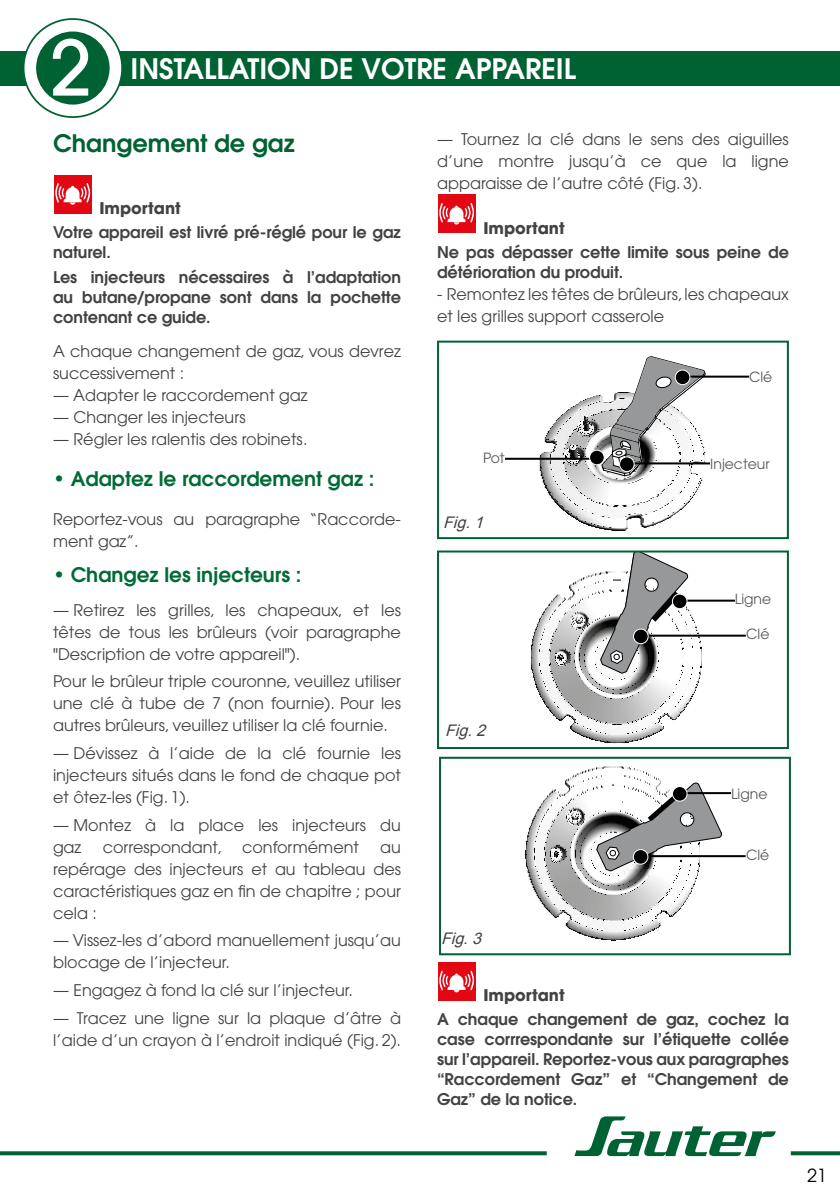
<style>
.page{position:relative;width:840px;height:1191px;background:#fff}
.page>*{position:absolute;margin:0;border:0;box-sizing:border-box;transform-origin:0 0}
.t1{font:500 75.6px "Avant Garde";color:#fff}
.t2{font:600 28px "Avant Garde";color:#fff}
.t3{font:600 24px "Avant Garde";color:#006233}
.t4{font:600 20px "Avant Garde";color:#006b37}
.t5{font:18px "Avant Garde";color:#000}
.t6{font:16px/22px "Avant Garde";color:#424241}
.t7{font:600 16px/20px "Avant Garde";letter-spacing:-.005em;color:#424241;text-align:justify}
.t8{font:700 16px "Avant Garde";color:#424241}
.t9{font:italic 16px "Arial";color:#424241}
.t10{font:14px "Avant Garde";color:#575756}
</style>
<div class="page">
<div style="left:0;top:51px;width:839px;height:34px;background:#006233"></div>
<svg style="left:1px;top:1151px;width:545px;height:4px;background:#136d42"></svg>
<svg style="left:574px;top:1116px;width:201px;height:40px"></svg>
<svg style="left:790px;top:1151px;width:49px;height:4px"></svg>
<div style="left:24px;top:19px;width:98px;height:98px;background:#fff;border-radius:50%"></div>
<div style="left:23px;top:18px;width:100px;height:100px;border:2px solid #006233;border-radius:50%"></div>
<div style="left:36px;top:31px;width:73px;height:74px;background:#006233;border-radius:50%"></div>
<div style="left:438px;top:962px;width:37px;height:39px;background:#e30613"></div>
<svg style="left:439px;top:970px;width:35px;height:22px"></svg>
<div style="left:54px;top:175px;width:37px;height:38px;background:#e30613"></div>
<svg style="left:55px;top:183px;width:35px;height:22px"></svg>
<div style="left:438px;top:194px;width:37px;height:39px;background:#e30613"></div>
<svg style="left:439px;top:203px;width:35px;height:21px"></svg>
<img style="left:530px;top:573px;width:215px;height:171px">
<svg style="left:599px;top:553px;width:89px;height:122px"></svg>
<div style="left:437px;top:550px;width:351px;height:199px;border:2px solid #006233"></div>
<img style="left:524px;top:766px;width:221px;height:175px">
<svg style="left:595px;top:781px;width:127px;height:91px"></svg>
<div style="left:439px;top:757px;width:351px;height:198px;border:2px solid #006233"></div>
<hr style="left:643px;top:634px;width:102px;height:2px;background:#000">
<div style="left:633px;top:629px;width:14px;height:14px;background:#000;border-radius:50%"></div>
<div style="left:632px;top:628px;width:16px;height:16px;border:1px solid #fff;border-radius:50%"></div>
<hr style="left:677px;top:599px;width:72px;height:2px;background:#000">
<div style="left:672px;top:594px;width:14px;height:14px;background:#000;border-radius:50%"></div>
<div style="left:671px;top:593px;width:16px;height:16px;border:1px solid #fff;border-radius:50%"></div>
<div style="left:734px;top:591px;width:37px;height:16px;background:#fff"></div>
<hr style="left:642px;top:855px;width:103px;height:2px;background:#000">
<div style="left:633px;top:849px;width:14px;height:15px;background:#000;border-radius:50%"></div>
<div style="left:632px;top:849px;width:16px;height:15px;border:1px solid #fff;border-radius:50%"></div>
<hr style="left:681px;top:792px;width:73px;height:2px;background:#000">
<div style="left:672px;top:786px;width:14px;height:15px;background:#000;border-radius:50%"></div>
<div style="left:671px;top:786px;width:16px;height:15px;border:1px solid #fff;border-radius:50%"></div>
<div style="left:730px;top:786px;width:37px;height:16px;background:#fff"></div>
<img style="left:505px;top:372px;width:243px;height:159px">
<svg style="left:601px;top:357px;width:104px;height:119px"></svg>
<div style="left:437px;top:341px;width:351px;height:198px;border:2px solid #006233"></div>
<hr style="left:621px;top:462px;width:103px;height:2px;background:#000">
<div style="left:710px;top:454px;width:59px;height:18px;background:#fff"></div>
<hr style="left:503px;top:458px;width:89px;height:2px;background:#000">
<div style="left:483px;top:450px;width:21px;height:14px;background:#fff"></div>
<div style="left:589px;top:450px;width:15px;height:15px;background:#000;border-radius:50%"></div>
<div style="left:588px;top:450px;width:16px;height:15px;border:1px solid #fff;border-radius:50%"></div>
<hr style="left:684px;top:375px;width:72px;height:2px;background:#000">
<div style="left:675px;top:370px;width:14px;height:15px;background:#000;border-radius:50%"></div>
<div style="left:674px;top:369px;width:16px;height:16px;border:1px solid #fff;border-radius:50%"></div>
<div style="left:619px;top:457px;width:14px;height:14px;background:#000;border-radius:50%"></div>
<div style="left:618px;top:456px;width:16px;height:16px;border:1px solid #fff;border-radius:50%"></div>
<div style="left:748px;top:367px;width:24px;height:18px;background:#fff"></div>
<h1 class="t1" style="left:50px;top:21px;width:44px">2</h1>
<h2 class="t2" style="left:130px;top:51px;width:447px">INSTALLATION DE VOTRE APPAREIL</h2>
<h3 class="t3" style="left:53px;top:127px;width:243px">Changement de gaz</h3>
<p class="t8" style="left:99px;top:197px;width:83px">Important</p>
<p class="t7" style="left:53px;top:222px;width:349px">Votre appareil est livré pré-réglé pour le gaz naturel.</p>
<p class="t7" style="left:53px;top:267px;width:349px">Les injecteurs nécessaires à l’adaptation au butane/propane sont dans la pochette contenant ce guide.</p>
<p class="t6" style="left:53px;top:340px;width:349px">A chaque changement de gaz, vous devrez successivement :</p>
<p class="t6" style="left:53px;top:384px;width:256px">— Adapter le raccordement gaz</p>
<p class="t6" style="left:53px;top:406px;width:194px">— Changer les injecteurs</p>
<p class="t6" style="left:53px;top:428px;width:256px">— Régler les ralentis des robinets.</p>
<p class="t4" style="left:53px;top:465px;width:323px">• Adaptez le raccordement gaz :</p>
<p class="t6" style="left:53px;top:508px;width:349px">Reportez-vous au paragraphe “Raccorde&shy;ment gaz”.</p>
<p class="t4" style="left:53px;top:562px;width:250px">• Changez les injecteurs :</p>
<p class="t6" style="left:53px;top:599px;width:349px;text-align:justify">— Retirez les grilles, les chapeaux, et les têtes de tous les brûleurs (voir paragraphe "Description de votre appareil").</p>
<p class="t6" style="left:53px;top:670px;width:349px;text-align:justify">Pour le brûleur triple couronne, veuillez utiliser une clé à tube de 7 (non fournie). Pour les autres brûleurs, veuillez utiliser la clé fournie.</p>
<p class="t6" style="left:53px;top:742px;width:349px;text-align:justify">— Dévissez à l’aide de la clé fournie les injecteurs situés dans le fond de chaque pot et ôtez-les (Fig. 1).</p>
<p class="t6" style="left:53px;top:814px;width:349px">— Montez à la place les injecteurs du gaz</p>
<p class="t6" style="left:103px;top:836px;width:257px">correspondant, conformément</p>
<p class="t6" style="left:53px;top:836px;width:349px;text-align:justify;text-indent:327px">au repérage des injecteurs et au tableau des caractéristiques gaz en fin de chapitre ; pour cela :</p>
<p class="t6" style="left:53px;top:929px;width:349px">— Vissez-les d’abord manuellement jusqu’au blocage de l’injecteur.</p>
<p class="t6" style="left:53px;top:979px;width:301px">— Engagez à fond la clé sur l’injecteur.</p>
<p class="t6" style="left:53px;top:1007px;width:349px">— Tracez une ligne sur la plaque d’âtre à l’aide d’un crayon à l’endroit indiqué (Fig. 2).</p>
<p class="t6" style="left:437px;top:128px;width:353px;text-align:justify">— Tournez la clé dans le sens des aiguilles d’une montre jusqu’à ce que la ligne apparaisse de l’autre côté (Fig. 3).</p>
<p class="t8" style="left:483px;top:217px;width:83px">Important</p>
<p class="t7" style="left:437px;top:241px;width:353px">Ne pas dépasser cette limite sous peine de détérioration du produit.</p>
<p class="t6" style="left:437px;top:283px;width:353px">- Remontez les têtes de brûleurs, les chapeaux et les grilles support casserole</p>
<p class="t10" style="left:483px;top:449px;width:23px">Pot</p>
<p class="t9" style="left:443px;top:511px;width:47px">Fig.1</p>
<p class="t9" style="left:445px;top:720px;width:47px">Fig.2</p>
<p class="t9" style="left:441px;top:927px;width:47px">Fig.3</p>
<p class="t10" style="left:748px;top:369px;width:25px">Clé</p>
<p class="t10" style="left:710px;top:455px;width:61px">Injecteur</p>
<p class="t10" style="left:734px;top:591px;width:38px">Ligne</p>
<p class="t10" style="left:745px;top:626px;width:25px">Clé</p>
<p class="t10" style="left:730px;top:786px;width:38px">Ligne</p>
<p class="t10" style="left:745px;top:846px;width:25px">Clé</p>
<p class="t8" style="left:483px;top:985px;width:83px">Important</p>
<p class="t7" style="left:437px;top:1009px;width:353px">A chaque changement de gaz, cochez la case corrrespondante sur l’étiquette collée sur l’appareil. Reportez-vous aux paragraphes “Raccordement Gaz” et “Changement de Gaz” de la notice.</p>
<p class="t5" style="left:806px;top:1165px;width:21px">21</p>
</div>
